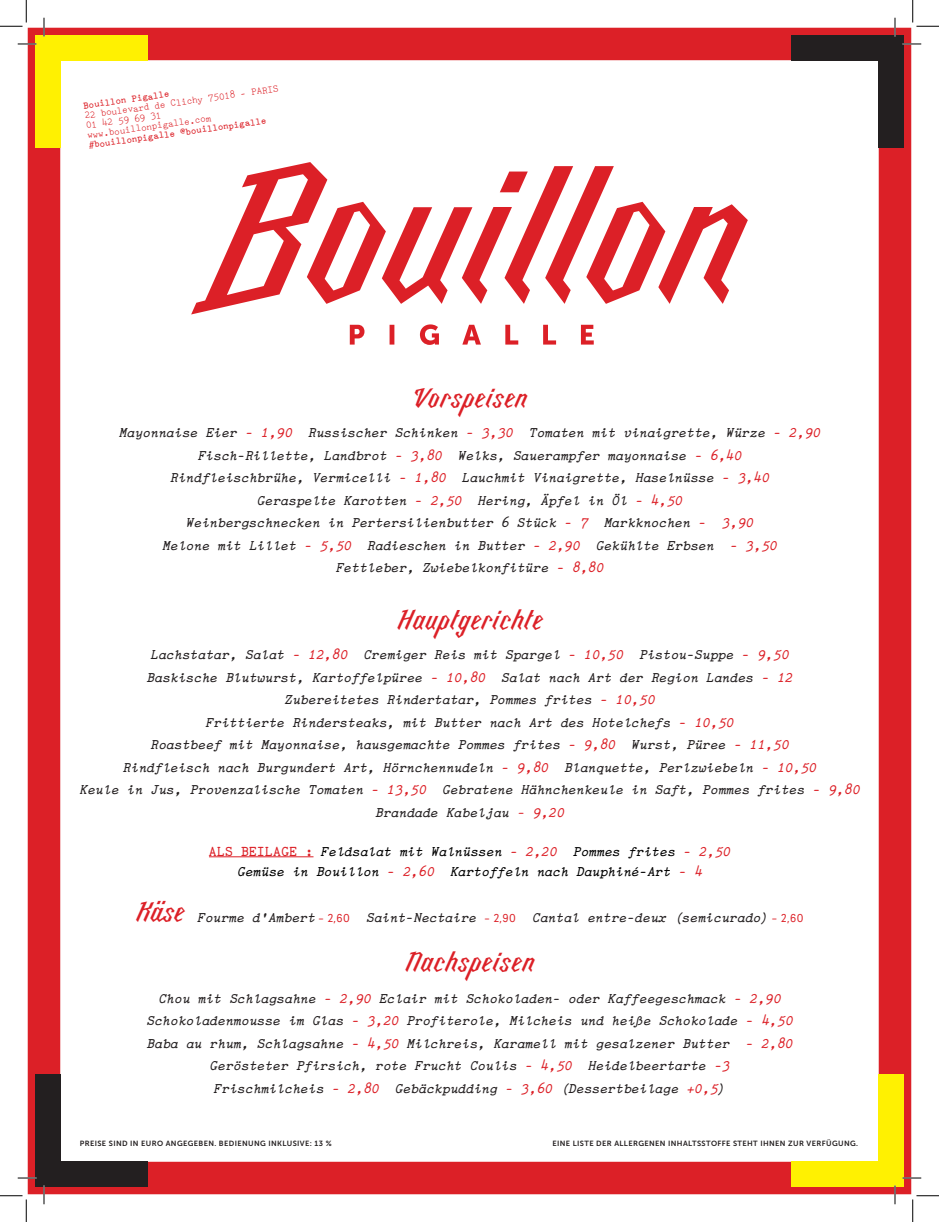
<style>
.page{position:relative;width:939px;height:1222px;background:#fff}
.page>*{position:absolute;margin:0;border:0;box-sizing:border-box;transform-origin:0 0}
.t1{font:500 26.25px "Millie";letter-spacing:.05em;color:#dc2027}
.t2{font:italic 700 12.25px/22.5px "Tired Of Courier";letter-spacing:.035em;color:#231f20}
.t3{font:italic 700 12.25px "Tired Of Courier";letter-spacing:.035em;color:#000}
.t4{font:italic 700 12.25px "Tired Of Courier";color:#dc2027}
.t5{font:8.5px/10px "Tired Of Courier";color:#dc2027}
.t6{font:700 8.5px "Tired Of Courier";color:#dc2027}
.t7{font:7.5px "Museo Sans 700";letter-spacing:.05em;color:#231f20}
.s1{color:#dc2027}
.s2{font-style:normal;font-size:12.5px;color:#dc2027}
.s3{font-family:"Littera Plain";font-weight:400;font-style:normal;color:#dc2027}
</style>
<div class="page">
<div style="left:28px;top:28px;width:883px;height:1166px;border:32px solid #dc2027"></div>
<svg style="left:191px;top:162px;width:556px;height:152px"></svg>
<svg style="left:350px;top:324px;width:243px;height:21px"></svg>
<hr style="left:209px;top:856px;width:104px;height:1px;background:#dc2027">
<div style="left:791px;top:35px;width:112px;height:26px;background:#231f20"></div>
<div style="left:878px;top:35px;width:25px;height:113px;background:#231f20"></div>
<div style="left:35px;top:35px;width:26px;height:113px;background:#fff101"></div>
<div style="left:35px;top:35px;width:113px;height:26px;background:#fff101"></div>
<div style="left:35px;top:1161px;width:113px;height:26px;background:#231f20"></div>
<div style="left:35px;top:1074px;width:26px;height:113px;background:#231f20"></div>
<div style="left:878px;top:1074px;width:25px;height:113px;background:#fff101"></div>
<div style="left:791px;top:1161px;width:112px;height:26px;background:#fff101"></div>
<svg style="left:18px;top:43px;width:18px;height:2px"></svg>
<svg style="left:902px;top:43px;width:19px;height:2px"></svg>
<svg style="left:18px;top:1177px;width:18px;height:2px"></svg>
<svg style="left:902px;top:1177px;width:19px;height:2px"></svg>
<svg style="left:43px;top:18px;width:2px;height:18px"></svg>
<svg style="left:43px;top:1185px;width:2px;height:19px"></svg>
<svg style="left:894px;top:18px;width:1px;height:18px"></svg>
<svg style="left:894px;top:1185px;width:1px;height:19px"></svg>
<svg style="left:0;top:0;width:27px;height:27px"></svg>
<svg style="left:0;top:1195px;width:27px;height:27px"></svg>
<svg style="left:912px;top:0;width:26px;height:27px"></svg>
<svg style="left:912px;top:1195px;width:26px;height:27px"></svg>
<p class="t5" style="left:84px;top:110px;width:196px;rotate:-8deg">22 boulevard de Clichy 75018 - PARIS<br>01 42 59 69 31 www.bouillonpigalle.com</p>
<p class="t6" style="left:83px;top:100px;width:88px;rotate:-8deg">Bouillon Pigalle</p>
<p class="t6" style="left:88px;top:140px;width:180px;rotate:-8deg">#bouillonpigalle @bouillonpigalle</p>
<h1 class="t1" style="left:412px;top:379px;width:117px">Vorspeisen</h1>
<p class="t2" style="left:119px;top:422px;width:174px">Mayonnaise Eier <span class="s1">- 1,90</span></p>
<p class="t2" style="left:308px;top:422px;width:206px">Russischer Schinken <span class="s1">- 3,30</span></p>
<p class="t2" style="left:528px;top:422px;width:292px">Tomaten mit vinaigrette, Würze <span class="s1">- 2,90</span></p>
<p class="t2" style="left:198px;top:444px;width:245px">Fisch-Rillette, Landbrot <span class="s1">- 3,80</span></p>
<p class="t2" style="left:458px;top:444px;width:285px">Welks, Sauerampfer mayonnaise <span class="s1">- 6,40</span></p>
<p class="t2" style="left:170px;top:467px;width:277px">Rindfleischbrühe, Vermicelli <span class="s1">- 1,80</span></p>
<p class="t2" style="left:462px;top:467px;width:308px">Lauchmit Vinaigrette, Haselnüsse <span class="s1">- 3,40</span></p>
<p class="t2" style="left:257px;top:489px;width:206px">Geraspelte Karotten <span class="s1">- 2,50</span></p>
<p class="t2" style="left:186px;top:489px;width:497px;text-indent:291px">Hering, Äpfel in Öl <span class="s1">- 4,50<br></span>Weinbergschnecken in Pertersilienbutter 6 Stück <span class="s1">- 7</span></p>
<p class="t2" style="left:603px;top:512px;width:103px">Markknochen <span class="s1">-</span></p>
<p class="t4" style="left:721px;top:515px;width:33px">3,90</p>
<p class="t2" style="left:162px;top:534px;width:190px">Melone mit Lillet <span class="s1">- 5,50</span></p>
<p class="t2" style="left:367px;top:534px;width:214px">Radieschen in Butter <span class="s1">- 2,90</span></p>
<p class="t2" style="left:595px;top:534px;width:119px">Gekühlte Erbsen</p>
<p class="t4" style="left:729px;top:538px;width:48px">- 3,50</p>
<p class="t2" style="left:335px;top:557px;width:269px">Fettleber, Zwiebelkonfitüre <span class="s1">- 8,80</span></p>
<h1 class="t1" style="left:397px;top:601px;width:147px">Hauptgerichte</h1>
<p class="t2" style="left:150px;top:644px;width:198px">Lachstatar, Salat <span class="s1">- 12,80</span></p>
<p class="t2" style="left:363px;top:644px;width:261px">Cremiger Reis mit Spargel <span class="s1">- 10,50</span></p>
<p class="t2" style="left:639px;top:644px;width:151px">Pistou-Suppe <span class="s1">- 9,50</span></p>
<p class="t2" style="left:146px;top:666px;width:340px">Baskische Blutwurst, Kartoffelpüree <span class="s1">- 10,80</span></p>
<p class="t2" style="left:501px;top:666px;width:292px">Salat nach Art der Region Landes <span class="s1">- 12</span></p>
<p class="t2" style="left:284px;top:689px;width:371px">Zubereitetes Rindertatar, Pommes frites <span class="s1">- 10,50</span></p>
<p class="t2" style="left:206px;top:711px;width:529px">Frittierte Rindersteaks, mit Butter nach Art des Hotelchefs <span class="s1">- 10,50</span></p>
<p class="t2" style="left:150px;top:734px;width:466px">Roastbeef mit Mayonnaise, hausgemachte Pommes frites <span class="s1">- 9,80</span></p>
<p class="t2" style="left:631px;top:734px;width:159px">Wurst, Püree <span class="s1">- 11,50</span></p>
<p class="t2" style="left:123px;top:756px;width:426px">Rindfleisch nach Burgundert Art, Hörnchennudeln <span class="s1">- 9,80</span></p>
<p class="t2" style="left:564px;top:756px;width:253px">Blanquette, Perlzwiebeln <span class="s1">- 10,50</span></p>
<p class="t2" style="left:79px;top:779px;width:348px">Keule in Jus, Provenzalische Tomaten <span class="s1">- 13,50</span></p>
<p class="t2" style="left:375px;top:779px;width:485px;text-indent:67px">Gebratene Hähnchenkeule in Saft, Pommes frites <span class="s1">- 9,80<br></span>Brandade Kabeljau <span class="s1">– 9,20</span></p>
<p class="t3" style="left:209px;top:844px;width:349px"><span class="s2">ALS BEILAGE :</span> Feldsalat mit Walnüssen <span class="s1">- 2,20</span></p>
<p class="t3" style="left:572px;top:844px;width:159px">Pommes frites <span class="s1">- 2,50</span></p>
<p class="t3" style="left:237px;top:864px;width:198px">Gemüse in Bouillon <span class="s1">- 2,60</span></p>
<p class="t3" style="left:450px;top:864px;width:253px">Kartoffeln nach Dauphiné-Art <span class="s1">- 4</span></p>
<h1 class="t1" style="left:135px;top:893px;width:50px">Käse</h1>
<p class="t2" style="left:197px;top:906px;width:154px">Fourme d’Ambert <span class="s3">- 2,60</span></p>
<p class="t2" style="left:366px;top:906px;width:151px">Saint-Nectaire <span class="s3">- 2,90</span></p>
<p class="t2" style="left:532px;top:906px;width:273px">Cantal entre-deux (semicurado) <span class="s3">- 2,60</span></p>
<h1 class="t1" style="left:404px;top:944px;width:131px">Nachspeisen</h1>
<p class="t2" style="left:146px;top:987px;width:647px;text-indent:12px">Chou mit Schlagsahne <span class="s1">- 2,90</span> Eclair mit Schokoladen- oder Kaffeegeschmack <span class="s1">- 2,90<br></span>Schokoladenmousse im Glas <span class="s1">- 3,20</span> Profiterole, Milcheis und heiße Schokolade <span class="s1">- 4,50<br></span>Baba au rhum, Schlagsahne <span class="s1">- 4,50</span> Milchreis, Karamell mit gesalzener Butter</p>
<p class="t4" style="left:745px;top:1036px;width:48px">- 2,80</p>
<p class="t2" style="left:209px;top:1054px;width:363px">Gerösteter Pfirsich, rote Frucht Coulis <span class="s1">- 4,50</span></p>
<p class="t2" style="left:588px;top:1054px;width:143px">Heidelbeertarte <span class="s1">-3</span></p>
<p class="t2" style="left:213px;top:1077px;width:166px">Frischmilcheis <span class="s1">- 2,80</span></p>
<p class="t2" style="left:395px;top:1077px;width:332px">Gebäckpudding <span class="s1">- 3,60</span> (Dessertbeilage <span class="s1">+0,5</span>)</p>
<p class="t7" style="left:80px;top:1139px;width:253px">PREISE SIND IN EURO ANGEGEBEN. BEDIENUNG INKLUSIVE: 13 %</p>
<p class="t7" style="left:552px;top:1139px;width:307px">EINE LISTE DER ALLERGENEN INHALTSSTOFFE STEHT IHNEN ZUR VERFÜGUNG.</p>
</div>
